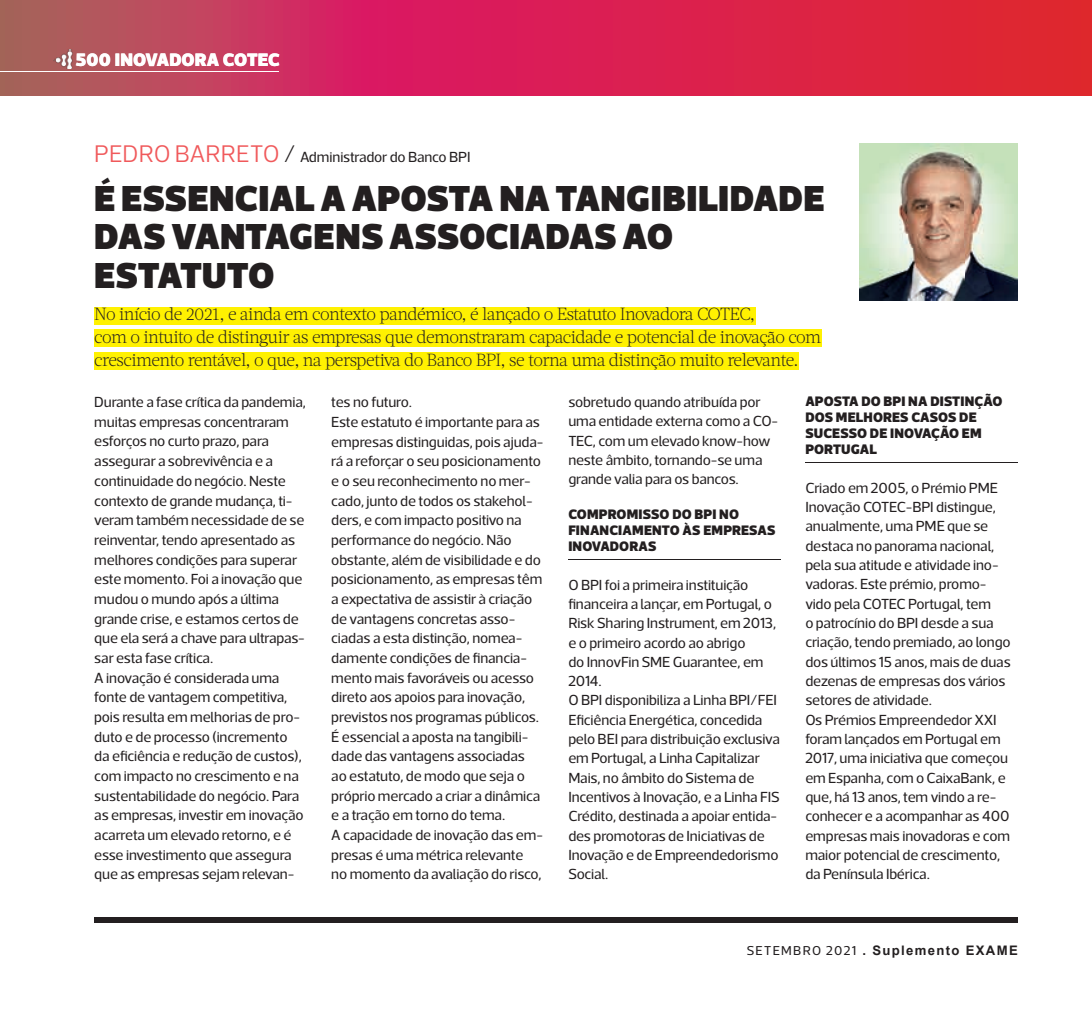
<style>
.page{position:relative;width:1092px;height:1034px;background:#fff}
.page>*{position:absolute;margin:0;border:0;box-sizing:border-box;transform-origin:0 0}
.t1{font:900 36.75px/38.5px "Acto";letter-spacing:.005em;color:#231f20}
.t2{font:900 18.38px "Acto";letter-spacing:.01em;color:#fff}
.t3{font:300 17.5px/22.8px "Acta";letter-spacing:-.035em;color:#231f20}
.t4{font:14.88px/19.6px "Acto";letter-spacing:-.01em;color:#231f20}
.t5{font:900 14px/15.8px "Acto";letter-spacing:.01em;color:#231f20}
.t6{font:700 13.12px "Arial";letter-spacing:.1em;color:#231f20}
.s1{font-weight:300;font-size:24.5px;color:#f0595b}
.s2{font-weight:300;font-size:24.5px}
.s3{font-family:"Acto";font-weight:400}
</style>
<div class="page">
<div style="left:94px;top:307px;width:661px;height:17px;background:#fff101"></div>
<div style="left:94px;top:330px;width:727px;height:17px;background:#fff101"></div>
<div style="left:94px;top:352px;width:705px;height:18px;background:#fff101"></div>
<hr style="left:568px;top:559px;width:212px;height:1px;background:#231f20">
<hr style="left:805px;top:462px;width:212px;height:1px;background:#231f20">
<img style="left:859px;top:144px;width:158px;height:157px">
<svg style="left:0;top:0;width:1091px;height:95px;background:#d22c50"></svg>
<hr style="left:0;top:71px;width:279px;height:1px;background:#fff">
<img style="left:53px;top:49px;width:19px;height:20px">
<div style="left:94px;top:917px;width:923px;height:6px;background:#231f20"></div>
<p class="t2" style="left:76px;top:48px;width:205px">500 INOVADORA COTEC</p>
<p class="t4" style="left:94px;top:147px;width:378px"><span class="s1">PEDRO BARRETO</span> <span class="s2">/</span> Administrador do banco bPI</p>
<h1 class="t1" style="left:94px;top:178px;width:731px">É ESSENCIAL A APOSTA NA TANGIBILIDADE<br>DAS VANTAGENS ASSOCIADAS AO<br>ESTATUTO</h1>
<p class="t3" style="left:94px;top:303px;width:728px">No início de 2021, e ainda em contexto pandémico, é lançado o Estatuto Inovadora COTEC,<br>com o intuito de distinguir as empresas que demonstraram capacidade e potencial de inovação com crescimento rentável, o que, na perspetiva do Banco BPI, se torna uma distinção muito relevante.</p>
<p class="t4" style="left:94px;top:392px;width:213px">Durante a fase crítica da pandemia, muitas empresas concentraram esforços no curto prazo, para assegurar a sobrevivência e a continuidade do negócio. Neste contexto de grande mudança, ti&shy;veram também necessidade de se reinventar, tendo apresentado as melhores condições para superar este momento. Foi a inovação que mudou o mundo após a última grande crise, e estamos certos de que ela será a chave para ultrapas&shy;sar esta fase crítica.<br>A inovação é considerada uma fonte de vantagem competitiva, pois resulta em melhorias de pro&shy;duto e de processo (incremento da eficiência e redução de custos), com impacto no crescimento e na sustentabilidade do negócio. Para as empresas, investir em inovação acarreta um elevado retorno, e é esse investimento que assegura que as empresas sejam relevan-</p>
<p class="t4" style="left:331px;top:392px;width:214px">tes no futuro.<br>este estatuto é importante para as empresas distinguidas, pois ajuda&shy;rá a reforçar o seu posicionamento e o seu reconhecimento no mer&shy;cado, junto de todos os stakehol&shy;ders, e com impacto positivo na performance do negócio. Não obstante, além de visibilidade e do posicionamento, as empresas têm a expectativa de assistir à criação de vantagens concretas asso&shy;ciadas a esta distinção, nomea&shy;damente condições de financia&shy;mento mais favoráveis ou acesso direto aos apoios para inovação, previstos nos programas públicos.<br>É essencial a aposta na tangibili&shy;dade das vantagens associadas ao estatuto, de modo que seja o próprio mercado a criar a dinâmica e a tração em torno do tema.<br>A capacidade de inovação das em&shy;presas é uma métrica relevante<br>no momento da avaliação do risco,</p>
<p class="t4" style="left:568px;top:392px;width:211px">sobretudo quando atribuída por uma entidade externa como a Co&shy;teC, com um elevado know-how neste âmbito, tornando-se uma grande valia para os bancos.</p>
<p class="t5" style="left:805px;top:393px;width:198px">APOSTA DO BPI NA DISTINÇÃO<br>DOS MELHORES CASOS DE<br>SUCESSO DE INOVAÇÃO EM<br>PORTUGAL</p>
<p class="t4" style="left:805px;top:478px;width:207px">Criado em 2005, o Prémio Pme<br>Inovação CoteC-bPI distingue, anualmente, uma Pme que se destaca no panorama nacional, pela sua atitude e atividade ino&shy;vadoras. este prémio, promo&shy;vido pela CoteC Portugal, tem<br>o patrocínio do bPI desde a sua criação, tendo premiado, ao longo dos últimos 15 anos, mais de duas dezenas de empresas dos vários setores de atividade.<br>os Prémios empreendedor XXI foram lançados em Portugal em<br>2017, uma iniciativa que começou em espanha, com o Caixabank, e que, há 13 anos, tem vindo a re&shy;conhecer e a acompanhar as 400 empresas mais inovadoras e com maior potencial de crescimento, da Península Ibérica.</p>
<p class="t5" style="left:568px;top:506px;width:208px">COMPROMISSO DO BPI NO<br>FINANCIAMENTO ÀS EMPRESAS<br>INOVADORAS</p>
<p class="t4" style="left:568px;top:575px;width:213px">o bPI foi a primeira instituição financeira a lançar, em Portugal, o risk sharing Instrument, em 2013, e o primeiro acordo ao abrigo<br>do InnovFin sme Guarantee, em<br>2014.<br>o bPI disponibiliza a Linha bPI/FeI eficiência energética, concedida pelo beI para distribuição exclusiva em Portugal, a Linha Capitalizar mais, no âmbito do sistema de<br>Incentivos à Inovação, e a Linha FIs<br>Crédito, destinada a apoiar entida&shy;des promotoras de Iniciativas de<br>Inovação e de empreendedorismo social.</p>
<p class="t6" style="left:746px;top:940px;width:272px"><span class="s3">setembro 2021</span> . Suplemento EXAME</p>
</div>
